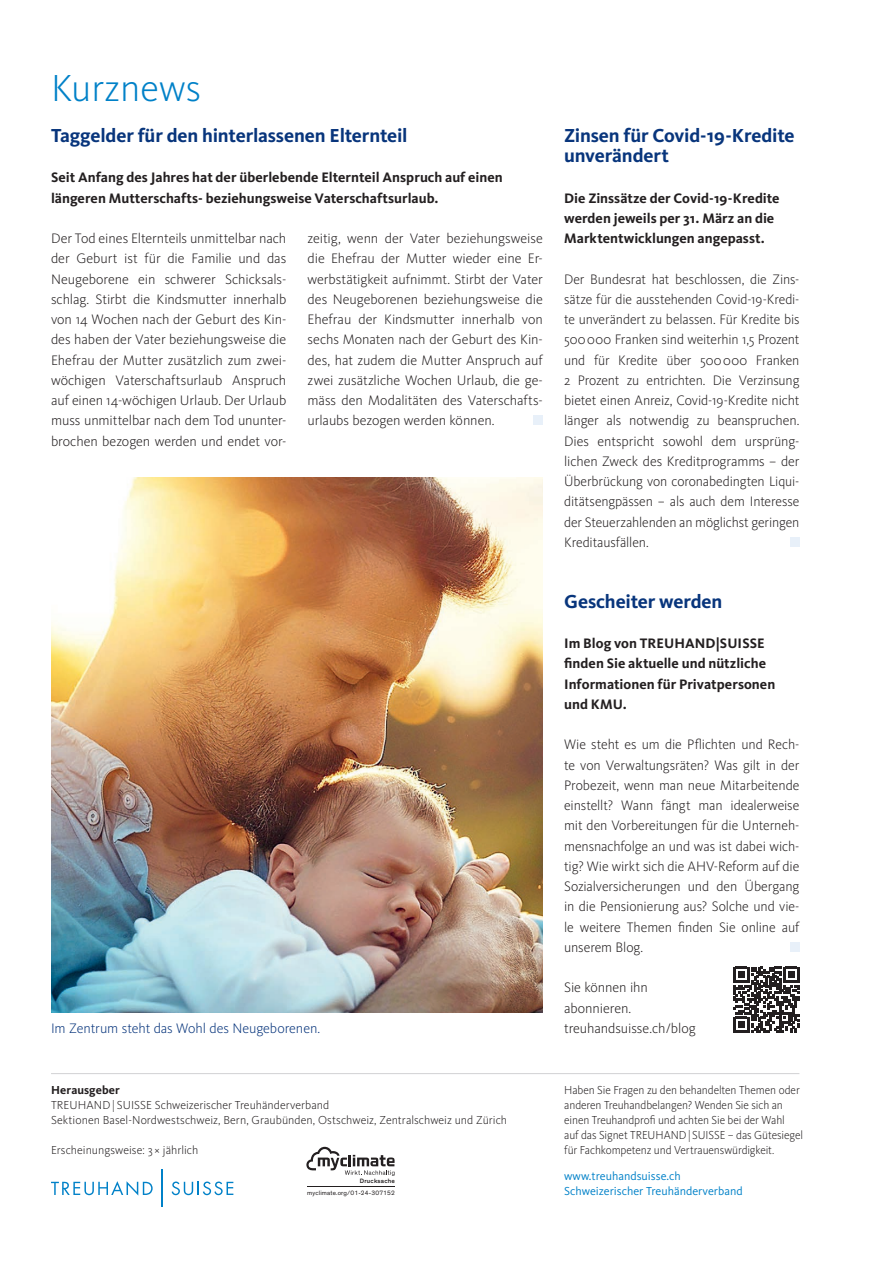
<style>
.page{position:relative;width:893px;height:1263px;background:#fff}
.page>*{position:absolute;margin:0;border:0;box-sizing:border-box;transform-origin:0 0}
.t1{font:300 39px "Kievit OT";color:#0081c8}
.t2{font:700 19.5px/20.2px "Kievit OT";letter-spacing:-.01em;color:#08357c}
.t3{font:300 14.25px/20.2px "Kievit OT";letter-spacing:-.005em;color:#231f20;text-align:justify}
.t4{font:700 14.25px/20.2px "Kievit OT";color:#231f20}
.t5{font:300 14.25px "Kievit OT";letter-spacing:-.01em;color:#08357c}
.t6{font:300 12px/15px "Kievit OT";letter-spacing:-.005em;color:#231f20;scale:.96 1}
.t7{font:300 12px/15px "Kievit OT";letter-spacing:-.005em;color:#231f20}
.t8{font:12px/15px "Kievit OT";color:#0081c8}
.t9{font:700 12px "Kievit OT";letter-spacing:.01em;color:#231f20}
.t10{font:6.45px "c 8 c 2 dd+Theinhardt";letter-spacing:.025em;color:#231f20}
.t11{font:500 6.45px "f 265 c 4+Theinhardt";letter-spacing:.03em;color:#231f20}
</style>
<div class="page">
<div style="left:533px;top:415px;width:10px;height:10px;background:#e8f0f9"></div>
<svg style="left:51px;top:1181px;width:102px;height:14px"></svg>
<svg style="left:172px;top:1181px;width:61px;height:14px"></svg>
<hr style="left:162px;top:1169px;width:1px;height:38px;background:#0081c8">
<hr style="left:51px;top:1073px;width:748px;height:1px;background:#d1d2d4">
<hr style="left:307px;top:1186px;width:88px;height:1px;background:#231f20">
<svg style="left:306px;top:1147px;width:89px;height:29px"></svg>
<img style="left:51px;top:478px;width:492px;height:534px">
<div style="left:790px;top:537px;width:9px;height:10px;background:#e8f0f9"></div>
<div style="left:790px;top:942px;width:9px;height:10px;background:#e8f0f9"></div>
<svg style="left:733px;top:967px;width:66px;height:66px"></svg>
<h1 class="t1" style="left:51px;top:65px;width:152px">Kurznews</h1>
<h2 class="t2" style="left:51px;top:125px;width:358px">Taggelder für den hinterlassenen Elternteil</h2>
<p class="t4" style="left:51px;top:167px;width:453px">Seit Anfang des Jahres hat der überlebende Elternteil Anspruch auf einen längeren Mutterschafts- beziehungsweise Vaterschaftsurlaub.</p>
<p class="t3" style="left:51px;top:228px;width:237px">Der Tod eines Elternteils unmittelbar nach der Geburt ist für die Familie und das Neugeborene ein schwerer Schicksals&shy;schlag. Stirbt die Kindsmutter innerhalb von 14 Wochen nach der Geburt des Kin&shy;des haben der Vater beziehungsweise die Ehefrau der Mutter zusätzlich zum zwei&shy;wöchigen Vaterschaftsurlaub Anspruch auf einen 14-wöchigen Urlaub. Der Urlaub muss unmittelbar nach dem Tod ununter&shy;brochen bezogen werden und endet vor-</p>
<p class="t3" style="left:308px;top:228px;width:237px">zeitig, wenn der Vater beziehungsweise die Ehefrau der Mutter wieder eine Er&shy;werbstätigkeit aufnimmt. Stirbt der Vater des Neugeborenen beziehungsweise die Ehefrau der Kindsmutter innerhalb von sechs Monaten nach der Geburt des Kin&shy;des, hat zudem die Mutter Anspruch auf zwei zusätzliche Wochen Urlaub, die ge&shy;mäss den Modalitäten des Vaterschafts&shy;urlaubs bezogen werden können.</p>
<p class="t5" style="left:51px;top:1019px;width:271px">Im Zentrum steht das Wohl des Neugeborenen.</p>
<p class="t9" style="left:51px;top:1082px;width:70px">Herausgeber</p>
<p class="t7" style="left:51px;top:1097px;width:458px">TREUHAND| SUISSE Schweizerischer Treuhänderverband<br>Sektionen Basel-Nordwestschweiz, Bern, Graubünden, Ostschweiz, Zentralschweiz und Zürich</p>
<p class="t7" style="left:51px;top:1142px;width:149px">Erscheinungsweise: 3× jährlich</p>
<p class="t11" style="left:360px;top:1177px;width:37px">Drucksache</p>
<p class="t10" style="left:307px;top:1190px;width:89px">myclimate.org/01-24-307152</p>
<h2 class="t2" style="left:564px;top:125px;width:232px">Zinsen für Covid-19-Kredite unverändert</h2>
<p class="t4" style="left:564px;top:187px;width:217px">Die Zinssätze der Covid-19-Kredite werden jeweils per 31. März an die<br>Marktentwicklungen angepasst.</p>
<p class="t3" style="left:564px;top:268px;width:237px">Der Bundesrat hat beschlossen, die Zins&shy;sätze für die ausstehenden Covid-19-Kredi&shy;te unverändert zu belassen. Für Kredite bis 500000 Franken sind weiterhin 1,5 Prozent und für Kredite über 500000 Franken 2 Prozent zu entrichten. Die Verzinsung bietet einen Anreiz, Covid-19-Kredite nicht länger als notwendig zu beanspruchen.<br>Dies entspricht sowohl dem ursprüng&shy;lichen Zweck des Kreditprogramms – der Überbrückung von coronabedingten Liqui&shy;ditätsengpässen – als auch dem Interesse der Steuerzahlenden an möglichst geringen Kreditausfällen.</p>
<h2 class="t2" style="left:564px;top:591px;width:160px">Gescheiter werden</h2>
<p class="t4" style="left:564px;top:633px;width:213px">Im Blog von TREUHAND|SUISSE finden Sie aktuelle und nützliche<br>Informationen für Privatpersonen und KMU.</p>
<p class="t3" style="left:564px;top:734px;width:237px">Wie steht es um die Pflichten und Rech&shy;te von Verwaltungsräten? Was gilt in der Probezeit, wenn man neue Mitarbeitende einstellt? Wann fängt man idealerweise mit den Vorbereitungen für die Unterneh&shy;mensnachfolge an und was ist dabei wich&shy;tig? Wie wirkt sich die AHV-Reform auf die Sozialversicherungen und den Übergang in die Pensionierung aus? Solche und vie&shy;le weitere Themen finden Sie online auf unserem Blog.</p>
<p class="t3" style="left:564px;top:977px;width:133px;text-align:left">Sie können ihn abonnieren. treuhandsuisse.ch/blog</p>
<p class="t6" style="left:564px;top:1082px;width:250px">Haben Sie Fragen zu den behandelten Themen oder anderen Treuhandbelangen? Wenden Sie sich an einen Treuhandprofi und achten Sie bei der Wahl<br>auf das Signet TREUHAND|SUISSE – das Gütesiegel für Fachkompetenz und Vertrauenswürdigkeit.</p>
<p class="t8" style="left:564px;top:1168px;width:180px">www.treuhandsuisse.ch<br>Schweizerischer Treuhänderverband</p>
</div>
